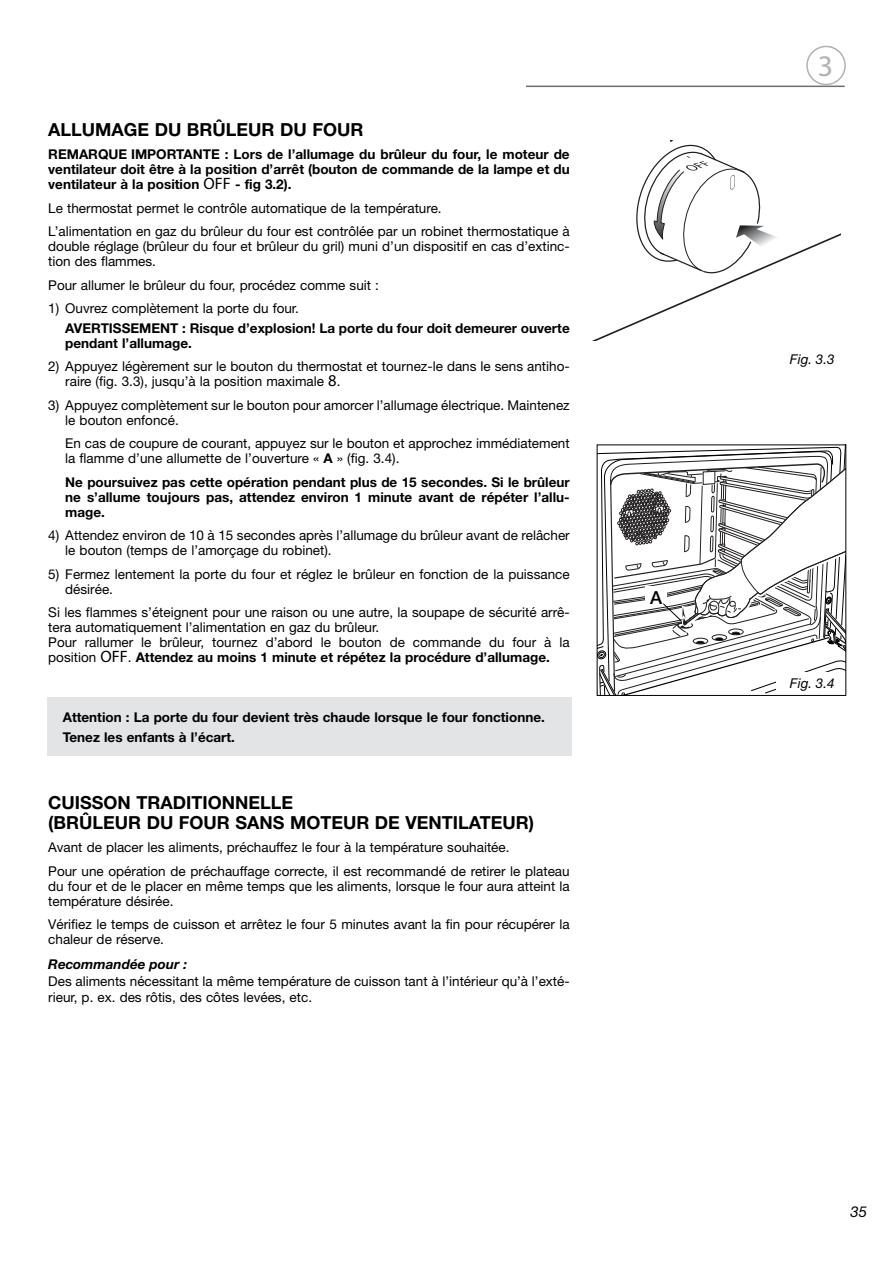
<style>
.page{position:relative;width:893px;height:1263px;background:#fff}
.page>*{position:absolute;margin:0;border:0;box-sizing:border-box;transform-origin:0 0}
.t1{font:30px "Myriad Pro";color:#b1b2b4}
.t2{font:700 18px/19.5px "Helvetica Neue";color:#000}
.t3{font:500 18px "Helvetica Neue";color:#000}
.t4{font:italic 15px "Helvetica Neue";color:#000}
.t5{font:13.5px/15px "Helvetica Neue";color:#000}
.t6{font:700 13.5px/15px "Helvetica Neue";color:#000}
.t7{font:italic 700 13.5px "Helvetica Neue";color:#000}
.t8{font:italic 13.5px "Helvetica Neue";color:#000}
.s1{font-family:"Myriad";font-weight:400;font-size:16.5px}
.s2{font-family:"Myriad";font-size:16.5px}
.s3{font-weight:700}
</style>
<div class="page">
<svg style="left:597px;top:445px;width:249px;height:251px"></svg>
<div style="left:776px;top:673px;width:69px;height:21px;background:#fff"></div>
<hr style="left:526px;top:86px;width:319px;height:1px;background:#707073">
<div style="left:806px;top:46px;width:40px;height:39px;border:2px solid #b1b2b4;border-radius:50%"></div>
<svg style="left:594px;top:140px;width:246px;height:200px"></svg>
<div style="left:47px;top:697px;width:524px;height:59px;background:#e2e4e5"></div>
<svg style="left:808px;top:46px;width:37px;height:36px"></svg>
<h2 class="t2" style="left:48px;top:121px;width:317px">ALLUMAGE DU BRÛLEUR DU FOUR</h2>
<p class="t6" style="left:48px;top:148px;width:523px;text-align:justify">REMARQUE IMPORTANTE : Lors de l’allumage du brûleur du four, le moteur de ventilateur doit être à la position d’arrêt (bouton de commande de la lampe et du ventilateur à la position <span class="s1">OFF</span> - fig 3.2).</p>
<p class="t5" style="left:48px;top:198px;width:523px;line-height:23.5px">Le thermostat permet le contrôle automatique de la température.<br>L’alimentation en gaz du brûleur du four est contrôlée par un robinet thermostatique à</p>
<p class="t5" style="left:48px;top:240px;width:523px">double réglage (brûleur du four et brûleur du gril) muni d’un dispositif en cas d’extinc&shy;tion des flammes.</p>
<p class="t5" style="left:48px;top:279px;width:332px">Pour allumer le brûleur du four, procédez comme suit :</p>
<p class="t5" style="left:48px;top:302px;width:252px">1) Ouvrez complètement la porte du four.</p>
<p class="t6" style="left:65px;top:321px;width:506px">AVERTISSEMENT : Risque d’explosion! La porte du four doit demeurer ouverte pendant l’allumage.</p>
<p class="t5" style="left:65px;top:360px;width:506px;text-indent:-17px">2) Appuyez légèrement sur le bouton du thermostat et tournez-le dans le sens antiho&shy;raire (fig. 3.3), jusqu’à la position maximale <span class="s2">8</span>.</p>
<p class="t5" style="left:65px;top:399px;width:506px;text-indent:-17px">3) Appuyez complètement sur le bouton pour amorcer l’allumage électrique. Maintenez le bouton enfoncé.</p>
<p class="t5" style="left:65px;top:437px;width:506px">En cas de coupure de courant, appuyez sur le bouton et approchez immédiatement la flamme d’une allumette de l’ouverture « <span class="s3">A</span> » (fig. 3.4).</p>
<p class="t6" style="left:65px;top:475px;width:506px;text-align:justify">Ne poursuivez pas cette opération pendant plus de 15 secondes. Si le brûleur ne s’allume toujours pas, attendez environ 1 minute avant de répéter l’allu&shy;mage.</p>
<p class="t5" style="left:65px;top:529px;width:506px;text-indent:-17px">4) Attendez environ de 10 à 15 secondes après l’allumage du brûleur avant de relâcher le bouton (temps de l’amorçage du robinet).</p>
<p class="t5" style="left:65px;top:568px;width:506px;text-indent:-17px">5) Fermez lentement la porte du four et réglez le brûleur en fonction de la puissance désirée.</p>
<p class="t5" style="left:48px;top:606px;width:523px">Si les flammes s’éteignent pour une raison ou une autre, la soupape de sécurité arrê&shy;tera automatiquement l’alimentation en gaz du brûleur.<br>Pour rallumer le brûleur, tournez d’abord le bouton de commande du four à la position <span class="s2">OFF</span>. <span class="s3">Attendez au moins 1 minute et répétez la procédure d’allumage.</span></p>
<p class="t6" style="left:63px;top:709px;width:484px;line-height:19.2px">Attention : La porte du four devient très chaude lorsque le four fonctionne.<br>Tenez les enfants à l’écart.</p>
<h2 class="t2" style="left:48px;top:795px;width:487px">CUISSON TRADITIONNELLE<br>(BRÛLEUR DU FOUR SANS MOTEUR DE VENTILATEUR)</h2>
<p class="t5" style="left:48px;top:837px;width:523px;line-height:23.5px">Avant de placer les aliments, préchauffez le four à la température souhaitée.<br>Pour une opération de préchauffage correcte, il est recommandé de retirer le plateau</p>
<p class="t5" style="left:48px;top:880px;width:523px">du four et de le placer en même temps que les aliments, lorsque le four aura atteint la température désirée.</p>
<p class="t5" style="left:48px;top:918px;width:523px">Vérifiez le temps de cuisson et arrêtez le four 5 minutes avant la fin pour récupérer la chaleur de réserve.</p>
<p class="t7" style="left:48px;top:960px;width:141px">Recommandée pour :</p>
<p class="t5" style="left:48px;top:974px;width:523px;line-height:16.5px">Des aliments nécessitant la même température de cuisson tant à l’intérieur qu’à l’exté&shy;rieur, p. ex. des rôtis, des côtes levées, etc.</p>
<h2 class="t3" style="left:650px;top:591px;width:14px">A</h2>
<h1 class="t1" style="left:818px;top:54px;width:17px">3</h1>
<p class="t8" style="left:790px;top:354px;width:46px">Fig. 3.3</p>
<p class="t8" style="left:790px;top:678px;width:46px">Fig. 3.4</p>
<p class="t4" style="left:850px;top:1206px;width:18px">35</p>
</div>
